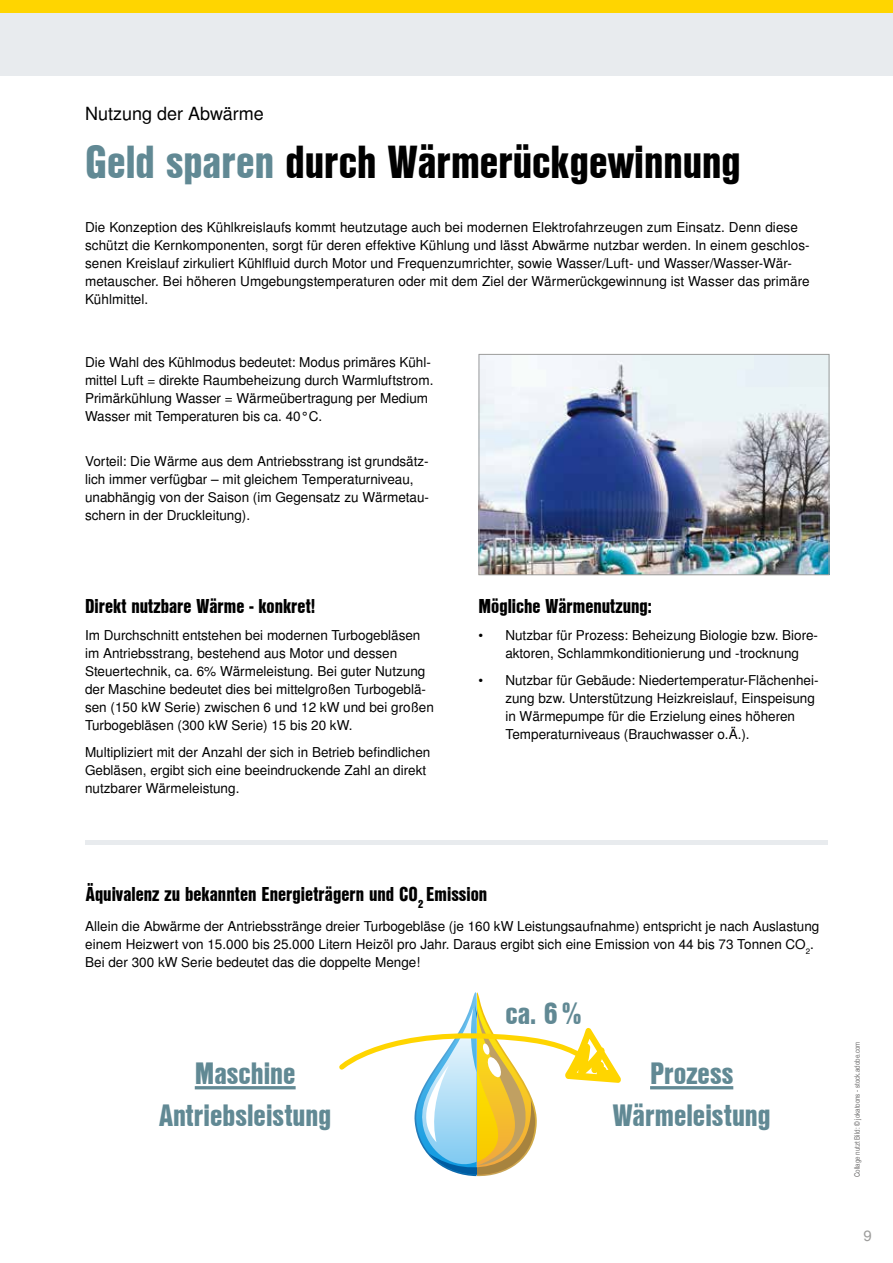
<style>
.page{position:relative;width:893px;height:1263px;background:#fff}
.page>*{position:absolute;margin:0;border:0;box-sizing:border-box;transform-origin:0 0}
.t1{font:45px "Nimbus San L Bla Con";color:#000}
.t2{font:30px/42px "Nimbus San L Bla Con";color:#618994;text-align:center}
.t3{font:19.5px "Nimbus San L Bla Con";color:#000}
.t4{font:18px "Nimbus San L";color:#000}
.t5{font:15px "Nimbus San L";color:#9d9d9c}
.t6{font:13.5px/18px "Nimbus San L";color:#000}
.t7{font:7.5px "Nimbus San L Reg Con";color:#706f6f}
.s1{color:#618994}
</style>
<div class="page">
<div style="left:0;top:0;width:893px;height:691px;background:#e8ebee"></div>
<div style="left:0;top:0;width:893px;height:13px;background:#ffd500"></div>
<div style="left:0;top:77px;width:893px;height:641px;background:#fff"></div>
<img style="left:481px;top:356px;width:346px;height:217px">
<div style="left:479px;top:354px;width:350px;height:221px;border:1px solid #9d9d9c"></div>
<svg style="left:339px;top:992px;width:282px;height:185px"></svg>
<hr style="left:85px;top:841px;width:742px;height:4px;background:#e8ebee">
<hr style="left:195px;top:1086px;width:101px;height:3px;background:#618994">
<hr style="left:650px;top:1086px;width:83px;height:3px;background:#618994">
<h3 class="t4" style="left:85px;top:103px;width:180px">Nutzung der Abwärme</h3>
<h1 class="t1" style="left:85px;top:128px;width:657px"><span class="s1">Geld sparen</span> durch Wärmerückgewinnung</h1>
<p class="t6" style="left:85px;top:219px;width:726px">Die Konzeption des Kühlkreislaufs kommt heutzutage auch bei modernen Elektrofahrzeugen zum Einsatz. Denn diese schützt die Kernkomponenten, sorgt für deren effektive Kühlung und lässt Abwärme nutzbar werden. In einem geschlos&shy;senen Kreislauf zirkuliert Kühlfluid durch Motor und Frequenzumrichter, sowie Wasser/Luft- und Wasser/Wasser-Wär&shy;metauscher. Bei höheren Umgebungstemperaturen oder mit dem Ziel der Wärmerückgewinnung ist Wasser das primäre Kühlmittel.</p>
<p class="t6" style="left:85px;top:354px;width:350px">Die Wahl des Kühlmodus bedeutet: Modus primäres Kühl&shy;mittel Luft = direkte Raumbeheizung durch Warmluftstrom.<br>Primärkühlung Wasser = Wärmeübertragung per Medium Wasser mit Temperaturen bis ca. 40°C.</p>
<p class="t6" style="left:85px;top:453px;width:346px">Vorteil: Die Wärme aus dem Antriebsstrang ist grundsätz&shy;lich immer verfügbar – mit gleichem Temperaturniveau, unabhängig von der Saison (im Gegensatz zu Wärmetau&shy;schern in der Druckleitung).</p>
<h3 class="t3" style="left:85px;top:592px;width:231px">Direkt nutzbare Wärme - konkret!</h3>
<p class="t6" style="left:85px;top:627px;width:350px">Im Durchschnitt entstehen bei modernen Turbogebläsen im Antriebsstrang, bestehend aus Motor und dessen Steuertechnik, ca. 6% Wärmeleistung. Bei guter Nutzung der Maschine bedeutet dies bei mittelgroßen Turbogeblä&shy;sen (150 kW Serie) zwischen 6 und 12 kW und bei großen Turbogebläsen (300 kW Serie) 15 bis 20 kW.</p>
<p class="t6" style="left:85px;top:744px;width:347px">Multipliziert mit der Anzahl der sich in Betrieb befindlichen<br>Gebläsen, ergibt sich eine beeindruckende Zahl an direkt nutzbarer Wärmeleistung.</p>
<h3 class="t3" style="left:478px;top:592px;width:175px">Mögliche Wärmenutzung:</h3>
<p class="t6" style="left:478px;top:627px;width:341px;text-align:center">• Nutzbar für Prozess: Beheizung Biologie bzw. Biore&shy;aktoren, Schlammkonditionierung und -trocknung</p>
<p class="t6" style="left:505px;top:672px;width:315px;text-indent:-27px">• Nutzbar für Gebäude: Niedertemperatur-Flächenhei&shy;zung bzw. Unterstützung Heizkreislauf, Einspeisung in Wärmepumpe für die Erzielung eines höheren Temperaturniveaus (Brauchwasser o.Ä.).</p>
<h3 class="t3" style="left:86px;top:880px;width:403px">Äquivalenz zu bekannten Energieträgern und CO<sub>2</sub> Emission</h3>
<p class="t6" style="left:85px;top:918px;width:736px">Allein die Abwärme der Antriebsstränge dreier Turbogebläse (je 160 kW Leistungsaufnahme) entspricht je nach Auslastung einem Heizwert von 15.000 bis 25.000 Litern Heizöl pro Jahr. Daraus ergibt sich eine Emission von 44 bis 73 Tonnen CO<sub>2</sub>.<br>Bei der 300 kW Serie bedeutet das die doppelte Menge!</p>
<h2 class="t2" style="left:505px;top:991px;width:78px">ca. 6%</h2>
<h2 class="t2" style="left:159px;top:1051px;width:174px">Maschine<br>Antriebsleistung</h2>
<h2 class="t2" style="left:613px;top:1051px;width:160px">Prozess<br>Wärmeleistung</h2>
<p class="t7" style="left:853px;top:1177px;width:137px;rotate:-90deg">Collage nutzt Bild: © jokatoons - stock.adobe.com</p>
<p class="t5" style="left:863px;top:1226px;width:10px">9</p>
</div>
